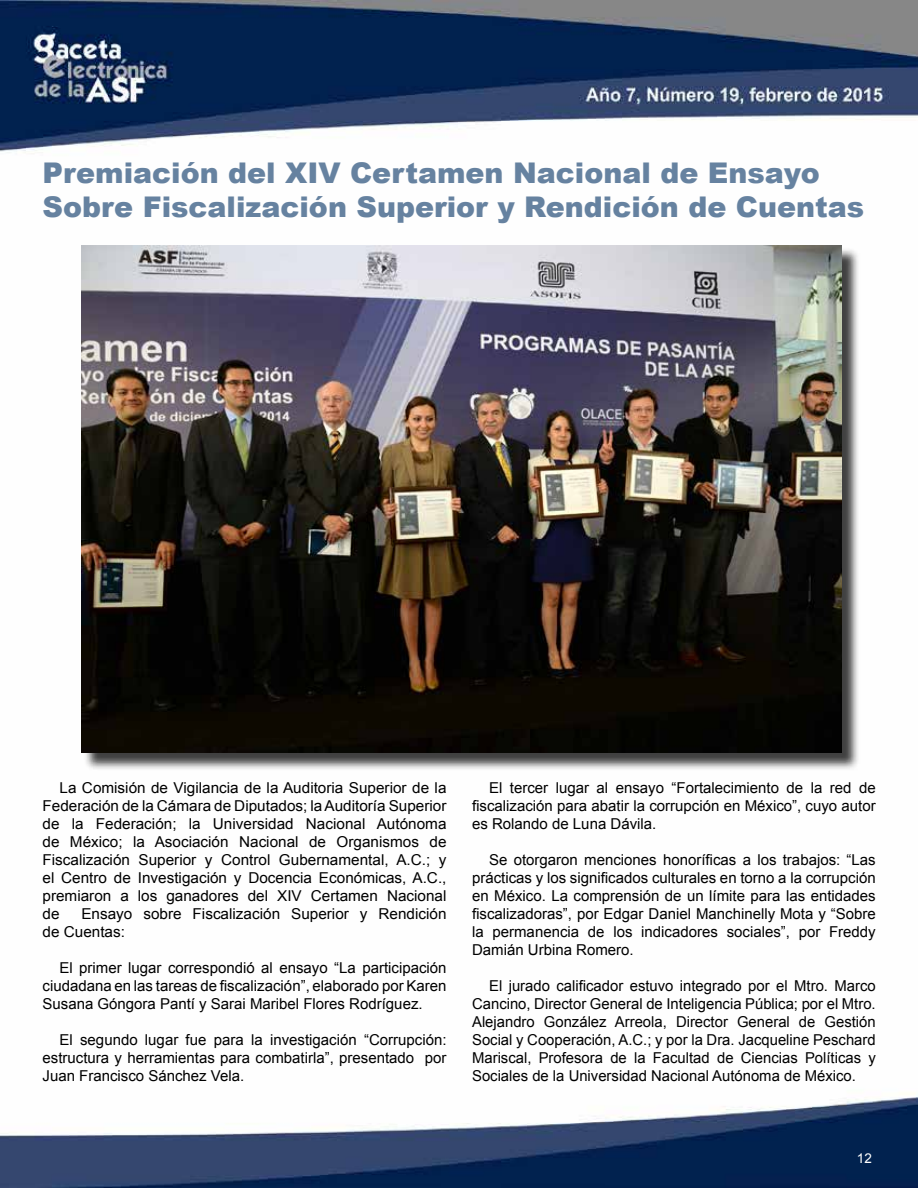
<style>
.page{position:relative;width:918px;height:1188px;background:#fff}
.page>*{position:absolute;margin:0;border:0;box-sizing:border-box;transform-origin:0 0}
.t1{font:900 28.5px/34.2px "Arial";color:#6682a0}
.t2{font:15px/18px "Arial";color:#000;text-align:justify}
.t3{font:13.5px "Arial";color:#fff}
</style>
<div class="page">
<img style="left:0;top:0;width:918px;height:1188px">
<div style="left:84px;top:248px;width:777px;height:523px;background:#000;opacity:.75"></div>
<img style="left:81px;top:245px;width:761px;height:507px">
<h1 class="t1" style="left:43px;top:155px;width:823px">Premiación del XIV Certamen Nacional de Ensayo<br>Sobre Fiscalización Superior y Rendición de Cuentas</h1>
<p class="t2" style="left:43px;top:779px;width:406px;text-indent:17px">La Comisión de Vigilancia de la Auditoria Superior de la Federación de la Cámara de Diputados; la Auditoría Superior de la Federación; la Universidad Nacional Autónoma de México; la Asociación Nacional de Organismos de Fiscalización Superior y Control Gubernamental, A.C.; y el Centro de Investigación y Docencia Económicas, A.C., premiaron a los ganadores del XIV Certamen Nacional de</p>
<p class="t2" style="left:43px;top:905px;width:406px;text-indent:39px">Ensayo sobre Fiscalización Superior y Rendición de Cuentas:</p>
<p class="t2" style="left:43px;top:959px;width:406px;text-indent:17px">El primer lugar correspondió al ensayo “La participación ciudadana en las tareas de fiscalización”, elaborado por Karen Susana Góngora Pantí y Sarai Maribel Flores Rodríguez.</p>
<p class="t2" style="left:43px;top:1031px;width:406px;text-indent:17px">El segundo lugar fue para la investigación “Corrupción: estructura y herramientas para combatirla”, presentado por Juan Francisco Sánchez Vela.</p>
<p class="t2" style="left:472px;top:779px;width:405px;text-indent:17px">El tercer lugar al ensayo “Fortalecimiento de la red de fiscalización para abatir la corrupción en México”, cuyo autor es Rolando de Luna Dávila.</p>
<p class="t2" style="left:472px;top:851px;width:405px;text-indent:17px">Se otorgaron menciones honoríficas a los trabajos: “Las prácticas y los significados culturales en torno a la corrupción en México. La comprensión de un límite para las entidades fiscalizadoras”, por Edgar Daniel Manchinelly Mota y “Sobre la permanencia de los indicadores sociales”, por Freddy Damián Urbina Romero.</p>
<p class="t2" style="left:472px;top:977px;width:405px;text-indent:17px">El jurado calificador estuvo integrado por el Mtro. Marco Cancino, Director General de Inteligencia Pública; por el Mtro.<br>Alejandro González Arreola, Director General de Gestión Social y Cooperación, A.C.; y por la Dra. Jacqueline Peschard Mariscal, Profesora de la Facultad de Ciencias Políticas y Sociales de la Universidad Nacional Autónoma de México.</p>
<p class="t3" style="left:857px;top:1149px;width:17px">12</p>
</div>
